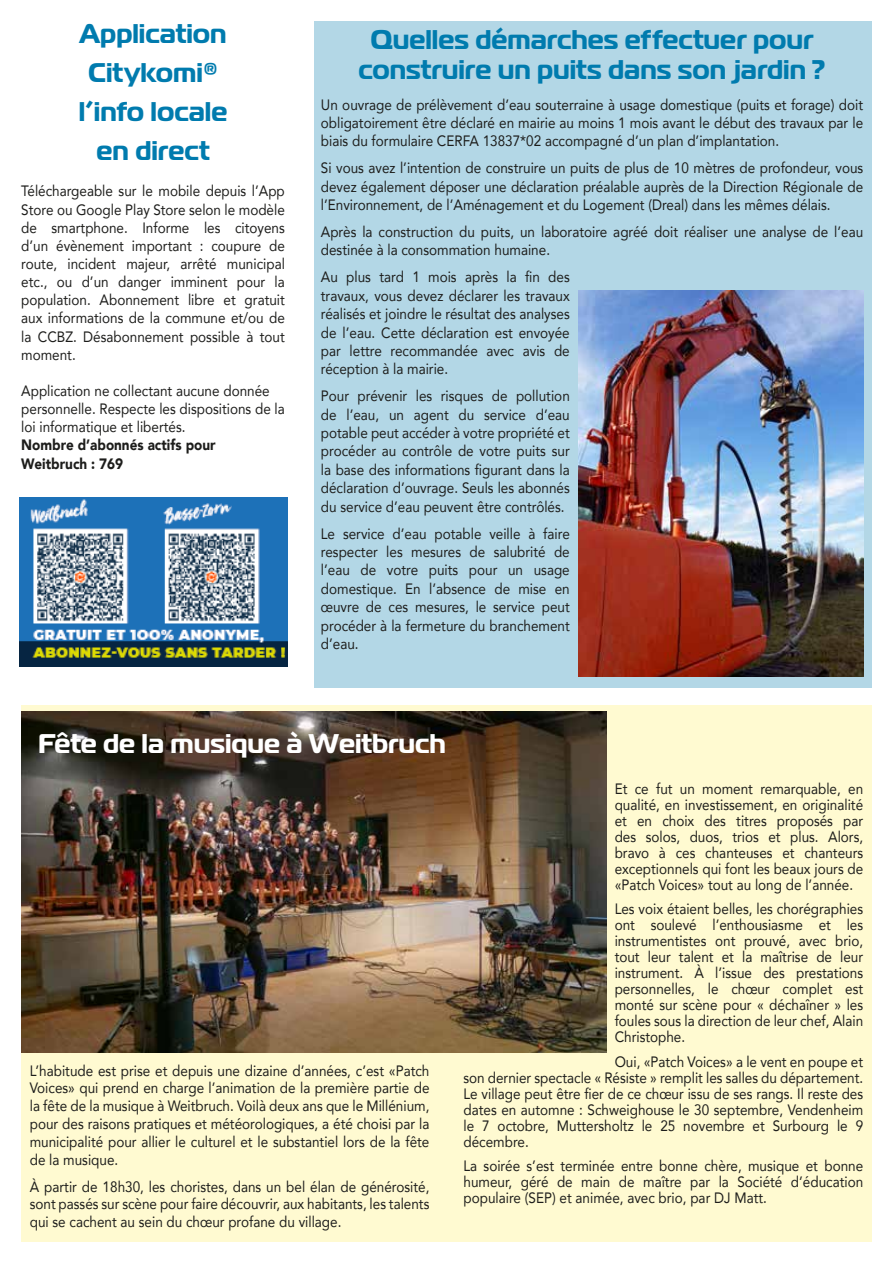
<style>
.page{position:relative;width:893px;height:1263px;background:#fff}
.page>*{position:absolute;margin:0;border:0;box-sizing:border-box;transform-origin:0 0}
.t1{font:700 27px/39.2px "Magistral";color:#007bae;text-align:center}
.t2{font:700 27px "Magistral";color:#fff}
.t3{font:15px/18.5px "Avenir";color:#1d1d1b;text-align:justify;scale:.9 1}
.t4{font:900 15px/18.1px "Avenir";color:#1d1d1b;scale:.9 1}
</style>
<div class="page">
<div style="left:315px;top:21px;width:557px;height:666px;background:#b3d7e6"></div>
<div style="left:21px;top:705px;width:851px;height:537px;background:#fffad1"></div>
<img style="left:21px;top:711px;width:585px;height:341px">
<img style="left:19px;top:497px;width:268px;height:169px">
<img style="left:578px;top:291px;width:285px;height:385px">
<h1 class="t1" style="left:79px;top:14px;width:150px">Application<br>Citykomi® l’info locale en direct</h1>
<p class="t3" style="left:21px;top:182px;width:294px">Téléchargeable sur le mobile depuis l’App Store ou Google Play Store selon le modèle de smartphone. Informe les citoyens d’un évènement important : coupure de route, incident majeur, arrêté municipal etc., ou d’un danger imminent pour la population. Abonnement libre et gratuit aux informations de la commune et/ou de la CCBZ. Désabonnement possible à tout moment.</p>
<p class="t3" style="left:21px;top:381px;width:294px;text-align:left">Application ne collectant aucune donnée personnelle. Respecte les dispositions de la loi informatique et libertés.</p>
<p class="t4" style="left:21px;top:436px;width:218px">Nombre d’abonnés actifs pour<br>Weitbruch : 769</p>
<h1 class="t1" style="left:359px;top:24px;width:468px;line-height:30px">Quelles démarches effectuer pour construire un puits dans son jardin ?</h1>
<p class="t3" style="left:321px;top:95px;width:604px">Un ouvrage de prélèvement d’eau souterraine à usage domestique (puits et forage) doit obligatoirement être déclaré en mairie au moins 1 mois avant le début des travaux par le biais du formulaire CERFA 13837*02 accompagné d’un plan d’implantation.</p>
<p class="t3" style="left:321px;top:158px;width:604px">Si vous avez l’intention de construire un puits de plus de 10 mètres de profondeur, vous devez également déposer une déclaration préalable auprès de la Direction Régionale de l’Environnement, de l’Aménagement et du Logement (Dreal) dans les mêmes délais.</p>
<p class="t3" style="left:321px;top:222px;width:604px">Après la construction du puits, un laboratoire agréé doit réaliser une analyse de l’eau destinée à la consommation humaine.</p>
<p class="t3" style="left:321px;top:267px;width:278px">Au plus tard 1 mois après la fin des travaux, vous devez déclarer les travaux réalisés et joindre le résultat des analyses de l’eau. Cette déclaration est envoyée par lettre recommandée avec avis de réception à la mairie.</p>
<p class="t3" style="left:321px;top:386px;width:278px">Pour prévenir les risques de pollution de l’eau, un agent du service d’eau potable peut accéder à votre propriété et procéder au contrôle de votre puits sur la base des informations figurant dans la déclaration d’ouvrage. Seuls les abonnés du service d’eau peuvent être contrôlés.</p>
<p class="t3" style="left:321px;top:524px;width:278px">Le service d’eau potable veille à faire respecter les mesures de salubrité de l’eau de votre puits pour un usage domestique. En l’absence de mise en œuvre de ces mesures, le service peut procéder à la fermeture du branchement d’eau.</p>
<h1 class="t2" style="left:38px;top:726px;width:409px">Fête de la musique à Weitbruch</h1>
<p class="t3" style="left:30px;top:1061px;width:446px;line-height:17.9px">L’habitude est prise et depuis une dizaine d’années, c’est «Patch Voices» qui prend en charge l’animation de la première partie de la fête de la musique à Weitbruch. Voilà deux ans que le Millénium, pour des raisons pratiques et météorologiques, a été choisi par la municipalité pour allier le culturel et le substantiel lors de la fête de la musique.</p>
<p class="t3" style="left:30px;top:1177px;width:446px;line-height:17.9px">À partir de 18h30, les choristes, dans un bel élan de générosité, sont passés sur scène pour faire découvrir, aux habitants, les talents qui se cachent au sein du chœur profane du village.</p>
<p class="t3" style="left:615px;top:780px;width:278px;line-height:16px">Et ce fut un moment remarquable, en qualité, en investissement, en originalité et en choix des titres proposés par des solos, duos, trios et plus. Alors, bravo à ces chanteuses et chanteurs exceptionnels qui font les beaux jours de «Patch Voices» tout au long de l’année.</p>
<p class="t3" style="left:615px;top:900px;width:278px;line-height:16px">Les voix étaient belles, les chorégraphies ont soulevé l’enthousiasme et les instrumentistes ont prouvé, avec brio, tout leur talent et la maîtrise de leur instrument. À l’issue des prestations personnelles, le chœur complet est monté sur scène pour « déchaîner » les foules sous la direction de leur chef, Alain Christophe.</p>
<p class="t3" style="left:463px;top:1053px;width:446px;line-height:16px;text-indent:151px">Oui, «Patch Voices» a le vent en poupe et son dernier spectacle « Résiste » remplit les salles du département.<br>Le village peut être fier de ce chœur issu de ses rangs. Il reste des dates en automne : Schweighouse le 30 septembre, Vendenheim le 7 octobre, Muttersholtz le 25 novembre et Surbourg le 9 décembre.</p>
<p class="t3" style="left:463px;top:1157px;width:446px;line-height:16px">La soirée s’est terminée entre bonne chère, musique et bonne humeur, géré de main de maître par la Société d’éducation populaire (SEP) et animée, avec brio, par DJ Matt.</p>
</div>
